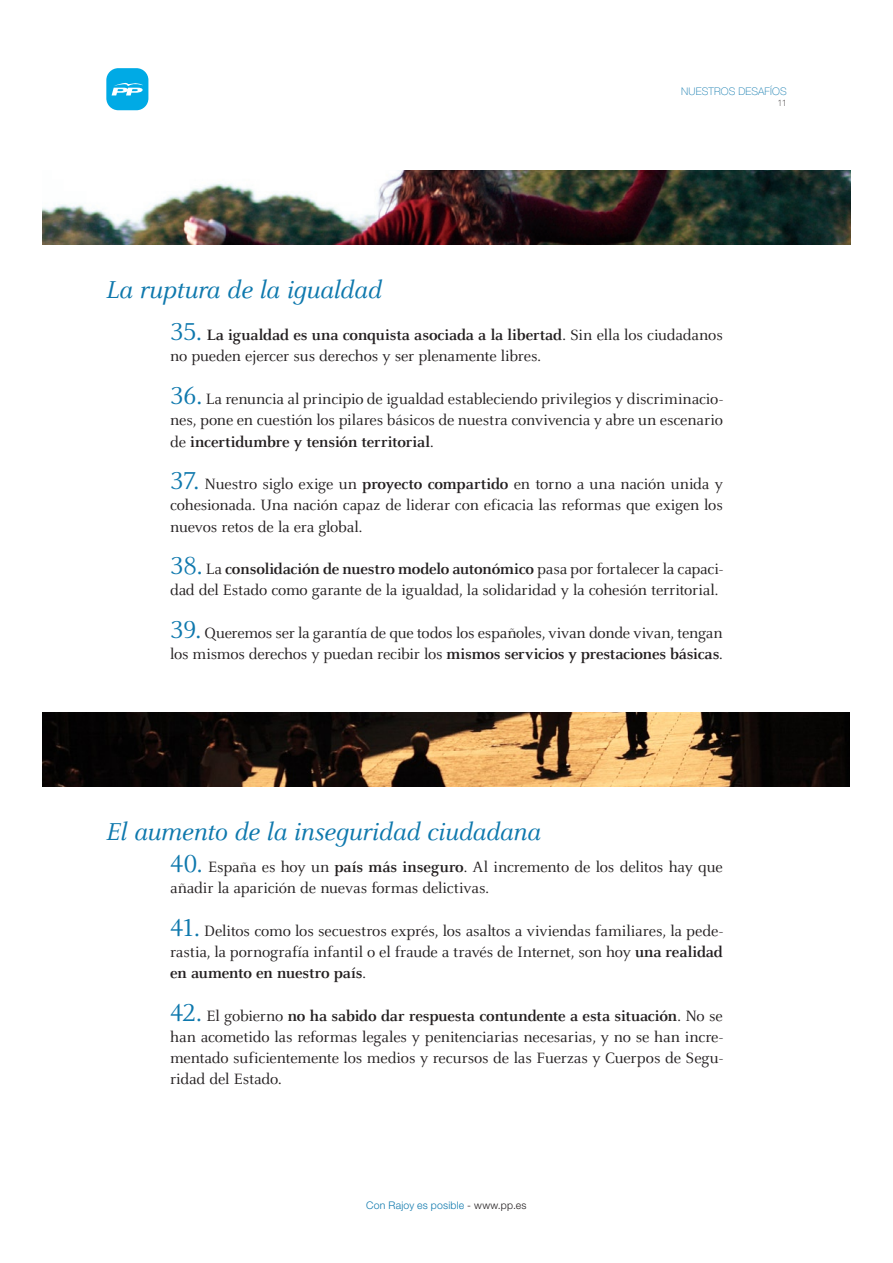
<style>
.page{position:relative;width:893px;height:1263px;background:#fff}
.page>*{position:absolute;margin:0;border:0;box-sizing:border-box;transform-origin:0 0}
.t1{font:italic 27px "Celeste";letter-spacing:-.015em;color:#0e78ad}
.t2{font:16.5px/21.3px "Celeste";letter-spacing:-.015em;color:#231f20}
.t3{font:300 10.5px "Helvetica Neue";letter-spacing:.02em;color:#0e78ad}
.t4{font:100 10.5px "Helvetica Neue";letter-spacing:.02em;color:#0e78ad}
.t5{font:100 9px "Helvetica Neue";color:#231f20}
.s1{font-family:"Celeste Caps";font-size:27px;color:#0e78ad}
.s2{font-weight:700}
.s3{color:#231f20}
</style>
<div class="page">
<div style="left:106px;top:68px;width:42px;height:42px;background:#00aae5;border-radius:12px"></div>
<svg style="left:112px;top:82px;width:31px;height:13px"></svg>
<img style="left:43px;top:170px;width:807px;height:74px">
<img style="left:43px;top:712px;width:806px;height:75px">
<p class="t4" style="left:681px;top:85px;width:107px">NUESTROS DESAFÍOS</p>
<p class="t5" style="left:777px;top:98px;width:11px">11</p>
<p class="t1" style="left:106px;top:275px;width:277px">La ruptura de la igualdad</p>
<p class="t2" style="left:170px;top:325px;width:554px"><span class="s1">35.</span> <span class="s2">La igualdad es una conquista asociada a la libertad</span>. Sin ella los ciudadanos no pueden ejercer sus derechos y ser plenamente libres.</p>
<p class="t2" style="left:170px;top:389px;width:554px;text-align:justify"><span class="s1">36.</span> La renuncia al principio de igualdad estableciendo privilegios y discriminacio&shy;nes, pone en cuestión los pilares básicos de nuestra convivencia y abre un escenario de <span class="s2">incertidumbre y tensión territorial</span>.</p>
<p class="t2" style="left:170px;top:474px;width:554px;text-align:justify"><span class="s1">37.</span> Nuestro siglo exige un <span class="s2">proyecto compartido</span> en torno a una nación unida y cohesionada. Una nación capaz de liderar con eficacia las reformas que exigen los nuevos retos de la era global.</p>
<p class="t2" style="left:170px;top:559px;width:554px"><span class="s1">38.</span> La <span class="s2">consolidación de nuestro modelo autonómico</span> pasa por fortalecer la capaci&shy;dad del Estado como garante de la igualdad, la solidaridad y la cohesión territorial.</p>
<p class="t2" style="left:170px;top:623px;width:554px"><span class="s1">39.</span> Queremos ser la garantía de que todos los españoles, vivan donde vivan, tengan los mismos derechos y puedan recibir los <span class="s2">mismos servicios y prestaciones básicas</span>.</p>
<p class="t1" style="left:106px;top:818px;width:436px">El aumento de la inseguridad ciudadana</p>
<p class="t2" style="left:170px;top:856px;width:554px"><span class="s1">40.</span> España es hoy un <span class="s2">país más inseguro</span>. Al incremento de los delitos hay que añadir la aparición de nuevas formas delictivas.</p>
<p class="t2" style="left:170px;top:920px;width:554px;text-align:justify"><span class="s1">41.</span> Delitos como los secuestros exprés, los asaltos a viviendas familiares, la pede&shy;rastia, la pornografía infantil o el fraude a través de Internet, son hoy <span class="s2">una realidad en aumento en nuestro país</span>.</p>
<p class="t2" style="left:170px;top:1005px;width:554px;text-align:justify"><span class="s1">42.</span> El gobierno <span class="s2">no ha sabido dar respuesta contundente a esta situación</span>. No se han acometido las reformas legales y penitenciarias necesarias, y no se han incre&shy;mentado suficientemente los medios y recursos de las Fuerzas y Cuerpos de Segu&shy;ridad del Estado.</p>
<p class="t3" style="left:366px;top:1199px;width:162px">Con Rajoy es posible <span class="s3">- www.pp.es</span></p>
</div>
